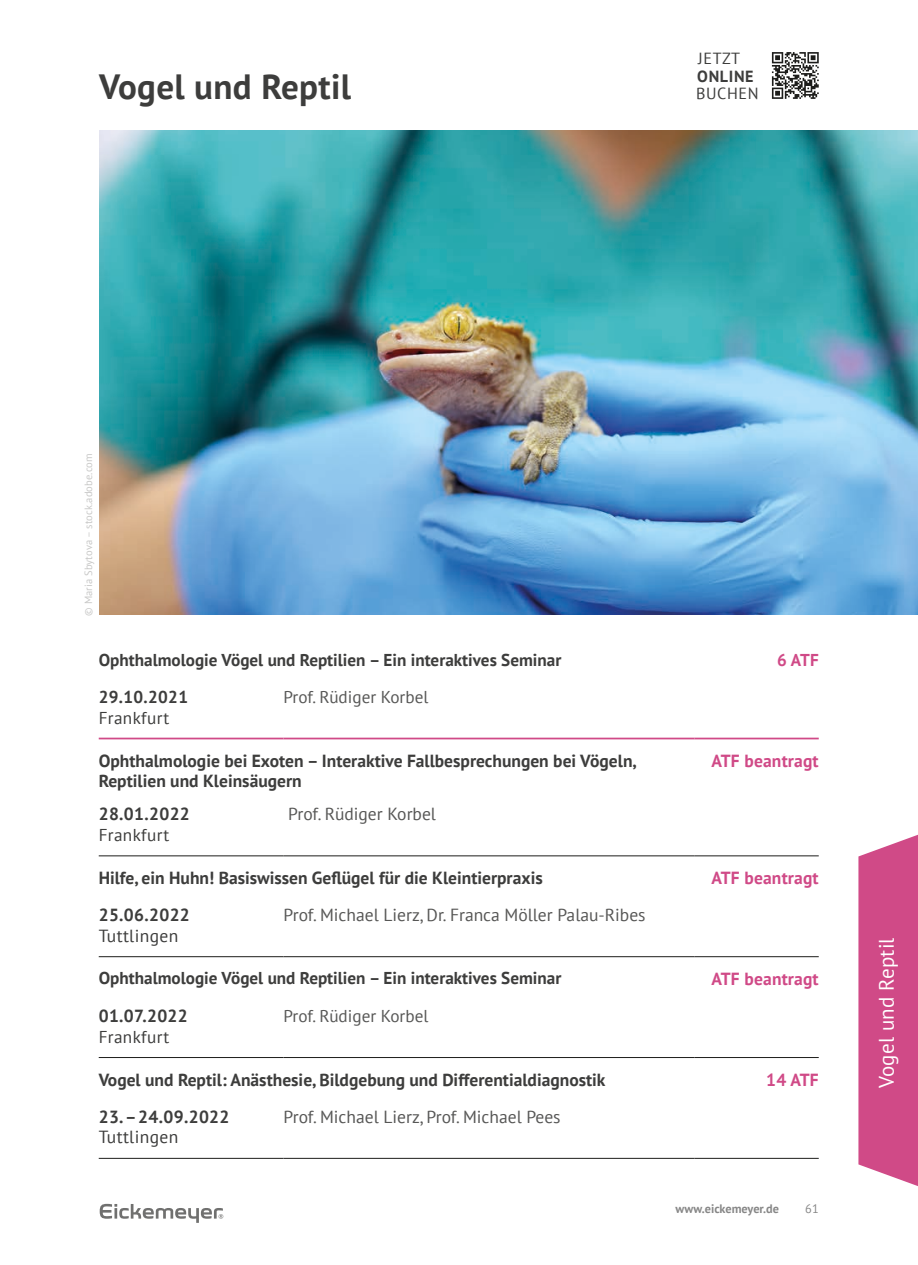
<style>
.page{position:relative;width:918px;height:1265px;background:#fff}
.page>*{position:absolute;margin:0;border:0;box-sizing:border-box;transform-origin:0 0}
.t1{font:700 35px "PT Sans";letter-spacing:.01em;color:#3d3d3c}
.t2{font:21px "PT Sans";letter-spacing:.01em;color:#fff}
.t3{font:700 17.5px/20.8px "PT Sans";color:#3d3d3c}
.t4{font:17.5px "PT Sans";color:#575756}
.t5{font:700 17.5px "PT Sans";letter-spacing:.01em;color:#d04a87}
.t6{font:17.5px "PT Sans";letter-spacing:.02em;color:#3d3d3c}
.t7{font:700 17.5px "PT Sans";letter-spacing:.02em;color:#3d3d3c}
.t8{font:700 17.15px "PT Sans";color:#3d3d3c}
.t9{font:17.15px "PT Sans";color:#575756}
.t10{font:17.15px "PT Sans";letter-spacing:.02em;color:#3d3d3c}
.t11{font:700 17.15px "PT Sans";color:#d04a87}
.t12{font:16.1px "PT Sans";letter-spacing:.04em;color:#3d3d3c}
.t13{font:700 16.1px "PT Sans";letter-spacing:.04em;color:#3d3d3c}
.t14{font:700 12.25px "PT Sans";color:#878787}
.t15{font:12.25px "PT Sans";color:#878787}
.t16{font:10.5px "PT Sans";letter-spacing:.01em;color:#c7c7c6}
</style>
<div class="page">
<svg style="left:100px;top:1204px;width:123px;height:19px"></svg>
<svg style="left:858px;top:834px;width:60px;height:352px;background:#d45c93"></svg>
<hr style="left:99px;top:856px;width:184px;height:1px;background:#1d1d1b">
<hr style="left:283px;top:856px;width:411px;height:1px;background:#1d1d1b">
<hr style="left:694px;top:856px;width:125px;height:1px;background:#1d1d1b">
<hr style="left:99px;top:956px;width:184px;height:1px;background:#1d1d1b">
<hr style="left:283px;top:956px;width:411px;height:1px;background:#1d1d1b">
<hr style="left:694px;top:956px;width:125px;height:1px;background:#1d1d1b">
<hr style="left:99px;top:1057px;width:184px;height:1px;background:#1d1d1b">
<hr style="left:283px;top:1057px;width:411px;height:1px;background:#1d1d1b">
<hr style="left:694px;top:1057px;width:125px;height:1px;background:#1d1d1b">
<hr style="left:99px;top:1158px;width:184px;height:1px;background:#1d1d1b">
<hr style="left:283px;top:1158px;width:411px;height:1px;background:#1d1d1b">
<hr style="left:694px;top:1158px;width:125px;height:1px;background:#1d1d1b">
<hr style="left:99px;top:738px;width:184px;height:1px;background:#d04a87">
<hr style="left:283px;top:738px;width:411px;height:1px;background:#d04a87">
<hr style="left:694px;top:738px;width:125px;height:1px;background:#d04a87">
<svg style="left:772px;top:52px;width:47px;height:47px"></svg>
<img style="left:99px;top:130px;width:819px;height:485px">
<h1 class="t1" style="left:99px;top:64px;width:253px">Vogel und Reptil</h1>
<p class="t12" style="left:698px;top:48px;width:43px">JETZT</p>
<p class="t13" style="left:697px;top:65px;width:58px">ONLINE</p>
<p class="t12" style="left:696px;top:83px;width:64px">BUCHEN</p>
<p class="t16" style="left:82px;top:616px;width:164px;rotate:-90deg">© Maria Sbytova – stock.adobe.com</p>
<p class="t8" style="left:99px;top:648px;width:464px">Ophthalmologie Vögel und Reptilien – Ein interaktives Seminar</p>
<p class="t11" style="left:777px;top:648px;width:43px">6 ATF</p>
<p class="t8" style="left:99px;top:685px;width:91px">29.10.2021</p>
<p class="t10" style="left:99px;top:707px;width:72px">Frankfurt</p>
<p class="t9" style="left:284px;top:686px;width:146px">Prof. Rüdiger Korbel</p>
<p class="t3" style="left:99px;top:750px;width:539px">Ophthalmologie bei Exoten – Interaktive Fallbesprechungen bei Vögeln,<br>Reptilien und Kleinsäugern</p>
<p class="t5" style="left:711px;top:749px;width:109px">ATF beantragt</p>
<p class="t3" style="left:99px;top:803px;width:93px">28.01.2022</p>
<p class="t10" style="left:99px;top:824px;width:72px">Frankfurt</p>
<p class="t4" style="left:288px;top:803px;width:149px">Prof. Rüdiger Korbel</p>
<p class="t3" style="left:99px;top:867px;width:445px">Hilfe, ein Huhn! Basiswissen Geflügel für die Kleintierpraxis</p>
<p class="t5" style="left:711px;top:866px;width:109px">ATF beantragt</p>
<p class="t3" style="left:99px;top:904px;width:93px">25.06.2022</p>
<p class="t6" style="left:99px;top:924px;width:81px">Tuttlingen</p>
<p class="t4" style="left:283px;top:904px;width:364px">Prof. Michael Lierz, Dr. Franca Möller Palau-Ribes</p>
<p class="t8" style="left:99px;top:967px;width:464px">Ophthalmologie Vögel und Reptilien – Ein interaktives Seminar</p>
<p class="t5" style="left:711px;top:967px;width:109px">ATF beantragt</p>
<p class="t3" style="left:99px;top:1005px;width:91px">01.07.2022</p>
<p class="t10" style="left:99px;top:1026px;width:72px">Frankfurt</p>
<p class="t9" style="left:284px;top:1005px;width:146px">Prof. Rüdiger Korbel</p>
<p class="t3" style="left:99px;top:1069px;width:508px">Vogel und Reptil: Anästhesie, Bildgebung und Differentialdiagnostik</p>
<p class="t5" style="left:766px;top:1068px;width:54px">14 ATF</p>
<p class="t7" style="left:99px;top:1105px;width:132px">23.–24.09.2022</p>
<p class="t6" style="left:99px;top:1126px;width:81px">Tuttlingen</p>
<p class="t4" style="left:283px;top:1105px;width:278px">Prof. Michael Lierz, Prof. Michael Pees</p>
<p class="t14" style="left:675px;top:1201px;width:105px">www.eickemeyer.de</p>
<p class="t15" style="left:805px;top:1201px;width:15px">61</p>
<p class="t2" style="left:873px;top:1088px;width:152px;rotate:-90deg">Vogel und Reptil</p>
</div>
